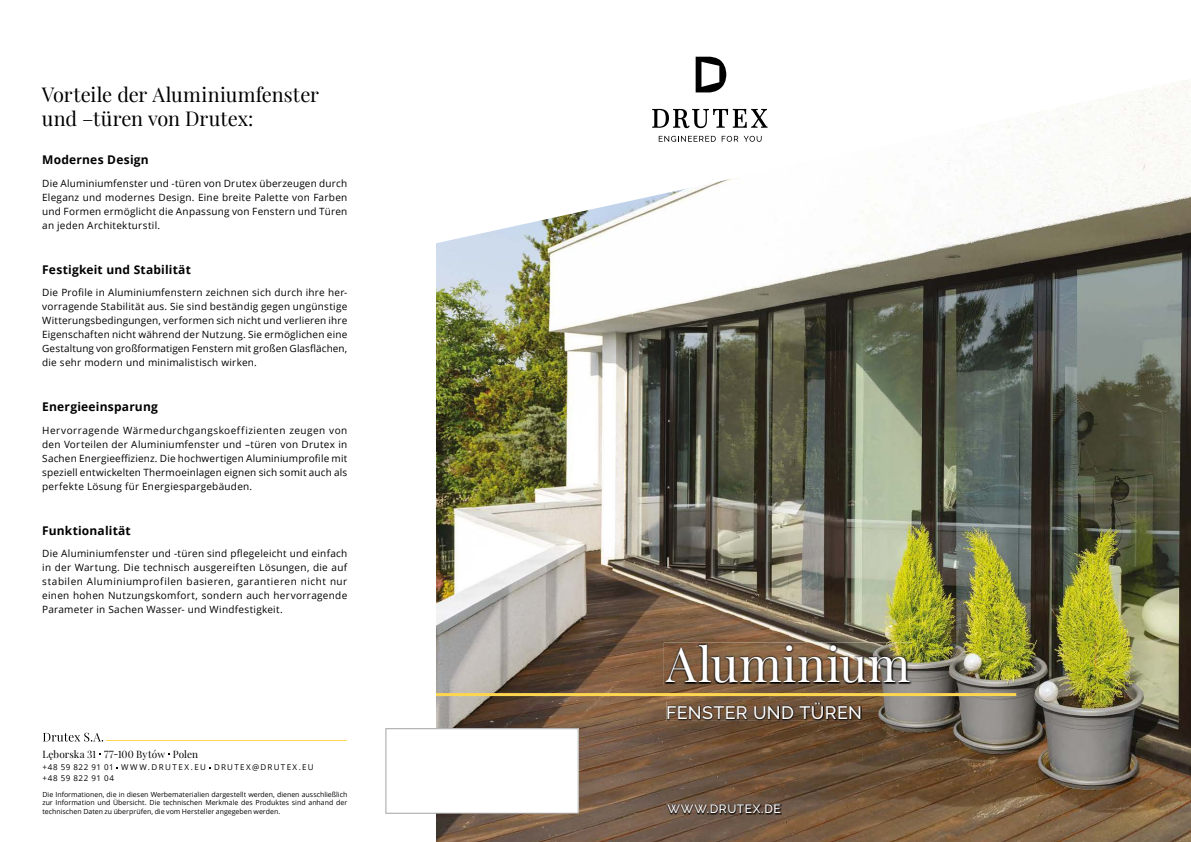
<style>
.page{position:relative;width:1191px;height:842px;background:#fff}
.page>*{position:absolute;margin:0;border:0;box-sizing:border-box;transform-origin:0 0}
.t1{font:48px "Playfair Display";letter-spacing:.01em;color:#fff}
.t2{font:20px/24px "Playfair Display";color:#000}
.t3{font:500 18px "Raleway";letter-spacing:.015em;color:#fff}
.t4{font:700 12px "Open Sans";letter-spacing:.015em;color:#000}
.t5{font:500 12px "Raleway";letter-spacing:.05em;color:#fff}
.t6{font:10px/14px "Open Sans";letter-spacing:.025em;color:#000;text-align:justify}
.t7{font:10px "Playfair Display";letter-spacing:.005em;color:#000}
.t8{font:8px/11px "Open Sans";letter-spacing:.155em;color:#000}
.t9{font:7px/8.4px "Open Sans";color:#000;text-align:justify}
</style>
<div class="page">
<img style="left:436px;top:248px;width:755px;height:594px">
<img style="left:666px;top:702px;width:196px;height:19px">
<img style="left:667px;top:702px;width:194px;height:18px">
<img style="left:664px;top:642px;width:248px;height:43px">
<img style="left:664px;top:644px;width:247px;height:40px">
<svg style="left:436px;top:56px;width:755px;height:192px"></svg>
<svg style="left:695px;top:57px;width:31px;height:35px"></svg>
<svg style="left:652px;top:109px;width:115px;height:19px"></svg>
<svg style="left:658px;top:136px;width:57px;height:6px"></svg>
<svg style="left:721px;top:136px;width:40px;height:6px"></svg>
<div style="left:386px;top:729px;width:192px;height:84px;background:#fff"></div>
<div style="left:386px;top:728px;width:192px;height:85px;border:1px solid #a3a3a3"></div>
<svg style="left:43px;top:733px;width:60px;height:8px"></svg>
<hr style="left:106px;top:740px;width:241px;height:1px;background:#ffd650">
<hr style="left:436px;top:693px;width:580px;height:3px;background:#ffd650">
<img style="left:666px;top:804px;width:116px;height:11px">
<h2 class="t2" style="left:42px;top:82px;width:279px">Vorteile der Aluminiumfenster und –türen von Drutex:</h2>
<p class="t4" style="left:42px;top:152px;width:108px">Modernes Design</p>
<p class="t6" style="left:42px;top:176px;width:307px">Die Aluminiumfenster und -türen von Drutex überzeugen durch Eleganz und modernes Design. Eine breite Palette von Farben und Formen ermöglicht die Anpassung von Fenstern und Türen an jeden Architekturstil.</p>
<p class="t4" style="left:42px;top:261px;width:150px">Festigkeit und Stabilität</p>
<p class="t6" style="left:42px;top:286px;width:307px">Die Profile in Aluminiumfenstern zeichnen sich durch ihre her&shy;vorragende Stabilität aus. Sie sind beständig gegen ungünstige Witterungsbedingungen, verformen sich nicht und verlieren ihre Eigenschaften nicht während der Nutzung. Sie ermöglichen eine Gestaltung von großformatigen Fenstern mit großen Glasflächen, die sehr modern und minimalistisch wirken.</p>
<p class="t4" style="left:42px;top:399px;width:117px">Energieeinsparung</p>
<p class="t6" style="left:42px;top:423px;width:307px">Hervorragende Wärmedurchgangskoeffizienten zeugen von den Vorteilen der Aluminiumfenster und –türen von Drutex in Sachen Energieeffizienz. Die hochwertigen Aluminiumprofile mit speziell entwickelten Thermoeinlagen eignen sich somit auch als perfekte Lösung für Energiespargebäuden.</p>
<p class="t4" style="left:42px;top:522px;width:90px">Funktionalität</p>
<p class="t6" style="left:42px;top:547px;width:307px">Die Aluminiumfenster und -türen sind pflegeleicht und einfach in der Wartung. Die technisch ausgereiften Lösungen, die auf stabilen Aluminiumprofilen basieren, garantieren nicht nur einen hohen Nutzungskomfort, sondern auch hervorragende Parameter in Sachen Wasser- und Windfestigkeit.</p>
<p class="t7" style="left:42px;top:748px;width:157px">Lęborska 31 77-100 Bytów Polen</p>
<p class="t8" style="left:42px;top:762px;width:273px">+48 59 822 91 01 WWW.DRUTEX.EU DRUTEX@DRUTEX.EU +48 59 822 91 04</p>
<p class="t9" style="left:42px;top:790px;width:306px">Die Informationen, die in diesen Werbematerialien dargestellt werden, dienen ausschließlich zur Information und Übersicht. Die technischen Merkmale des Produktes sind anhand der technischen Daten zu überprüfen, die vom Hersteller angegeben werden.</p>
<h1 class="t1" style="left:666px;top:634px;width:246px">Aluminium</h1>
<h3 class="t3" style="left:666px;top:702px;width:197px">FENSTER UND TÜREN</h3>
<p class="t5" style="left:667px;top:802px;width:115px">WWW.DRUTEX.DE</p>
</div>
